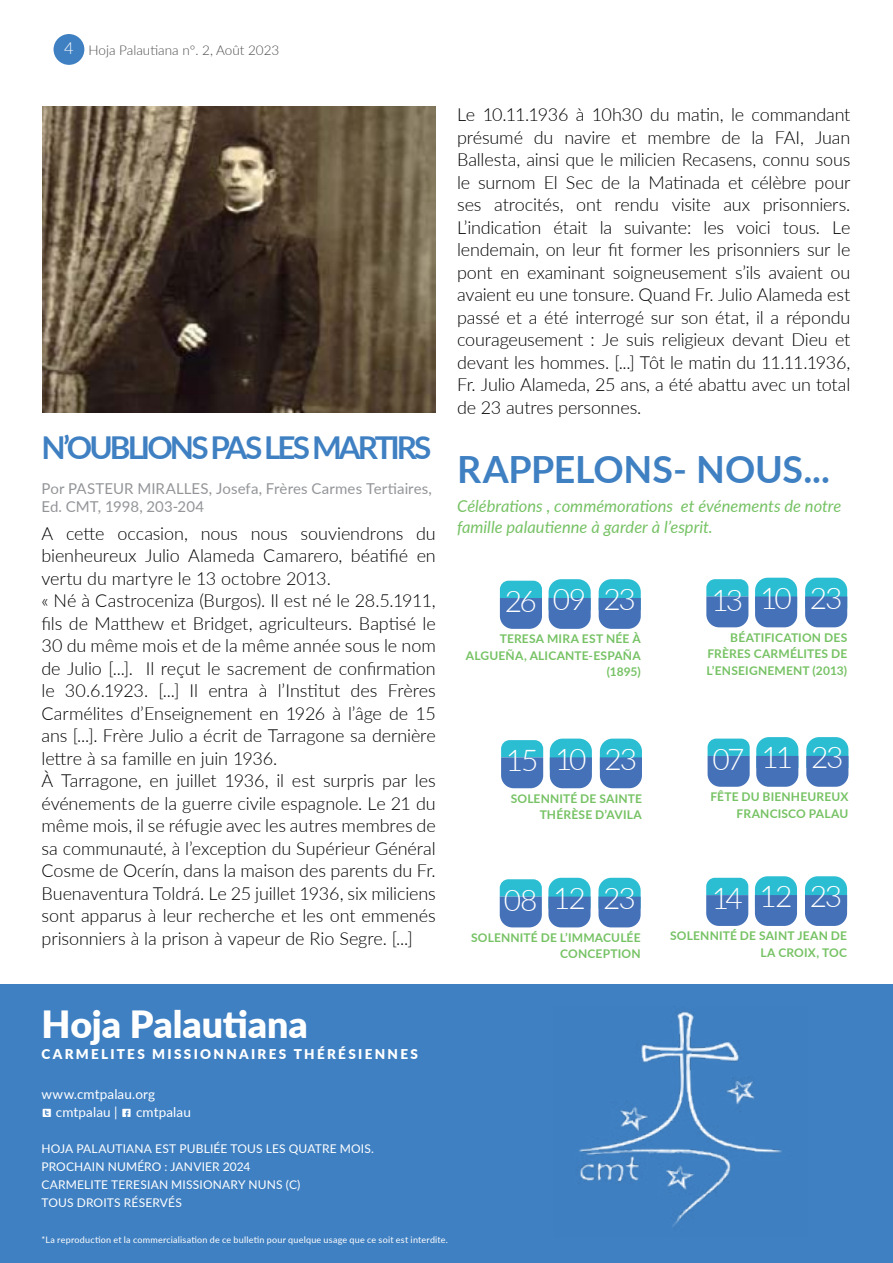
<style>
.page{position:relative;width:893px;height:1263px;background:#fff}
.page>*{position:absolute;margin:0;border:0;box-sizing:border-box;transform-origin:0 0}
.t1{font:700 37.5px "Lato";letter-spacing:-.005em;color:#3f80c2}
.t2{font:900 37.5px "Lato";letter-spacing:-.005em;color:#fff}
.t3{font:700 31.5px "Lato";letter-spacing:-.09em;color:#3f80c2}
.t4{font:300 30px "Lato";letter-spacing:-.075em;color:#fff}
.t5{font:300 18px/22.5px "Lato";letter-spacing:-.005em;color:#000;text-align:justify}
.t6{font:italic 16.5px/21px "Lato";color:#76c264}
.t7{font:15px/18px "Lato";letter-spacing:.005em;color:#939598}
.t8{font:900 13.5px "Lato";letter-spacing:.17em;color:#fff}
.t9{font:13.5px/18px "Lato";letter-spacing:.01em;color:#fff}
.t10{font:300 13.5px "Lato";color:#4d4d4f}
.t11{font:700 12px/16.5px "Lato";letter-spacing:.015em;color:#76c264;text-align:right}
.t12{font:12px/18px "Lato";letter-spacing:.015em;color:#fff}
.t13{font:9px "Lato";letter-spacing:.025em;color:#fff}
.s1{font-size:16.5px;color:#fff}
.s2{font-family:"Modern Pictograms"}
</style>
<div class="page">
<div style="left:54px;top:34px;width:30px;height:31px;background:#3f80c2;border-radius:50%"></div>
<div style="left:0;top:984px;width:893px;height:279px;background:#3f80c2"></div>
<svg style="left:599px;top:579px;width:42px;height:50px;background:#4995c6"></svg>
<svg style="left:549px;top:579px;width:42px;height:50px;background:#4995c6"></svg>
<svg style="left:500px;top:581px;width:42px;height:48px;background:#4592c4"></svg>
<img style="left:579px;top:1011px;width:203px;height:216px">
<svg style="left:805px;top:578px;width:42px;height:49px;background:#4694c5"></svg>
<svg style="left:755px;top:578px;width:42px;height:49px;background:#4694c5"></svg>
<svg style="left:706px;top:579px;width:42px;height:48px;background:#4793c5"></svg>
<svg style="left:600px;top:739px;width:42px;height:49px;background:#4693c5"></svg>
<svg style="left:550px;top:739px;width:42px;height:49px;background:#4693c5"></svg>
<svg style="left:501px;top:740px;width:42px;height:48px;background:#4692c4"></svg>
<svg style="left:806px;top:737px;width:42px;height:50px;background:#4995c6"></svg>
<svg style="left:756px;top:737px;width:42px;height:50px;background:#4995c6"></svg>
<svg style="left:708px;top:739px;width:42px;height:48px;background:#4692c4"></svg>
<svg style="left:598px;top:878px;width:43px;height:49px;background:#4996c6"></svg>
<svg style="left:548px;top:878px;width:42px;height:49px;background:#4794c5"></svg>
<svg style="left:500px;top:879px;width:42px;height:48px;background:#4693c4"></svg>
<svg style="left:805px;top:876px;width:42px;height:50px;background:#4895c6"></svg>
<svg style="left:755px;top:876px;width:42px;height:50px;background:#4895c6"></svg>
<svg style="left:706px;top:878px;width:42px;height:48px;background:#4592c4"></svg>
<img style="left:43px;top:106px;width:393px;height:306px">
<p class="t10" style="left:64px;top:40px;width:217px"><span class="s1">4</span> Hoja Palautiana n°. 2, Août 2023</p>
<h2 class="t3" style="left:41px;top:425px;width:392px">N’OUBLIONS PAS LES MARTIRS</h2>
<p class="t7" style="left:41px;top:479px;width:392px">Por PASTEUR MIRALLES, Josefa, Frères Carmes Tertiaires,<br>Ed. CMT, 1998, 203-204</p>
<p class="t5" style="left:41px;top:521px;width:396px;text-align:left">A cette occasion, nous nous souviendrons du bienheureux Julio Alameda Camarero, béatifié en vertu du martyre le 13 octobre 2013.<br>« Né à Castroceniza (Burgos). Il est né le 28.5.1911, fils de Matthew et Bridget, agriculteurs. Baptisé le 30 du même mois et de la même année sous le nom de Julio [...]. Il reçut le sacrement de confirmation le 30.6.1923. [...] Il entra à l’Institut des Frères Carmélites d’Enseignement en 1926 à l’âge de 15 ans [...]. Frère Julio a écrit de Tarragone sa dernière lettre à sa famille en juin 1936.<br>À Tarragone, en juillet 1936, il est surpris par les événements de la guerre civile espagnole. Le 21 du même mois, il se réfugie avec les autres membres de sa communauté, à l’exception du Supérieur Général Cosme de Ocerín, dans la maison des parents du Fr.<br>Buenaventura Toldrá. Le 25 juillet 1936, six miliciens sont apparus à leur recherche et les ont emmenés prisonniers à la prison à vapeur de Rio Segre. [...]</p>
<p class="t5" style="left:457px;top:103px;width:395px">Le 10.11.1936 à 10h30 du matin, le commandant présumé du navire et membre de la FAI, Juan Ballesta, ainsi que le milicien Recasens, connu sous le surnom El Sec de la Matinada et célèbre pour ses atrocités, ont rendu visite aux prisonniers.<br>L’indication était la suivante: les voici tous. Le lendemain, on leur fit former les prisonniers sur le pont en examinant soigneusement s’ils avaient ou avaient eu une tonsure. Quand Fr. Julio Alameda est passé et a été interrogé sur son état, il a répondu courageusement : Je suis religieux devant Dieu et devant les hommes. [...] Tôt le matin du 11.11.1936, Fr. Julio Alameda, 25 ans, a été abattu avec un total de 23 autres personnes.</p>
<h1 class="t1" style="left:457px;top:441px;width:374px">RAPPELONS- NOUS...</h1>
<p class="t6" style="left:457px;top:495px;width:386px">Célébrations , commémorations et événements de notre famille palautienne à garder à l’esprit.</p>
<h3 class="t4" style="left:505px;top:578px;width:133px">26 09 23</h3>
<p class="t11" style="left:466px;top:630px;width:176px">TERESA MIRA EST NÉE À<br>ALGUEÑA, ALICANTE-ESPAÑA (1895)</p>
<h3 class="t4" style="left:506px;top:738px;width:133px">15 10 23</h3>
<p class="t11" style="left:511px;top:789px;width:133px">SOLENNITÉ DE SAINTE<br>THÉRÈSE D’AVILA</p>
<h3 class="t4" style="left:504px;top:877px;width:133px">08 12 23</h3>
<p class="t11" style="left:471px;top:929px;width:171px">SOLENNITÉ DE L’IMMACULÉE<br>CONCEPTION</p>
<h3 class="t4" style="left:711px;top:577px;width:132px">13 10 23</h3>
<p class="t11" style="left:707px;top:629px;width:142px;text-align:justify;text-indent:24px">BÉATIFICATION DES FRÈRES CARMÉLITES DE L’ENSEIGNEMENT (2013)</p>
<h3 class="t4" style="left:713px;top:736px;width:133px">07 11 23</h3>
<p class="t11" style="left:710px;top:788px;width:140px">FÊTE DU BIENHEUREUX<br>FRANCISCO PALAU</p>
<h3 class="t4" style="left:712px;top:875px;width:132px">14 12 23</h3>
<p class="t11" style="left:670px;top:927px;width:178px">SOLENNITÉ DE SAINT JEAN DE<br>LA CROIX, TOC</p>
<h1 class="t2" style="left:41px;top:996px;width:268px">Hoja Palautiana</h1>
<p class="t8" style="left:41px;top:1044px;width:378px">CARMELITES MISSIONNAIRES THÉRÉSIENNES</p>
<p class="t9" style="left:41px;top:1084px;width:151px">www.cmtpalau.org<br><span class="s2">U</span> cmtpalau | <span class="s2">G</span> cmtpalau</p>
<p class="t12" style="left:41px;top:1139px;width:334px">HOJA PALAUTIANA EST PUBLIÉE TOUS LES QUATRE MOIS.<br>PROCHAIN NUMÉRO : JANVIER 2024<br>CARMELITE TERESIAN MISSIONARY NUNS (C)<br>TOUS DROITS RÉSERVÉS</p>
<p class="t13" style="left:41px;top:1233px;width:408px">*La reproduction et la commercialisation de ce bulletin pour quelque usage que ce soit est interdite.</p>
</div>
